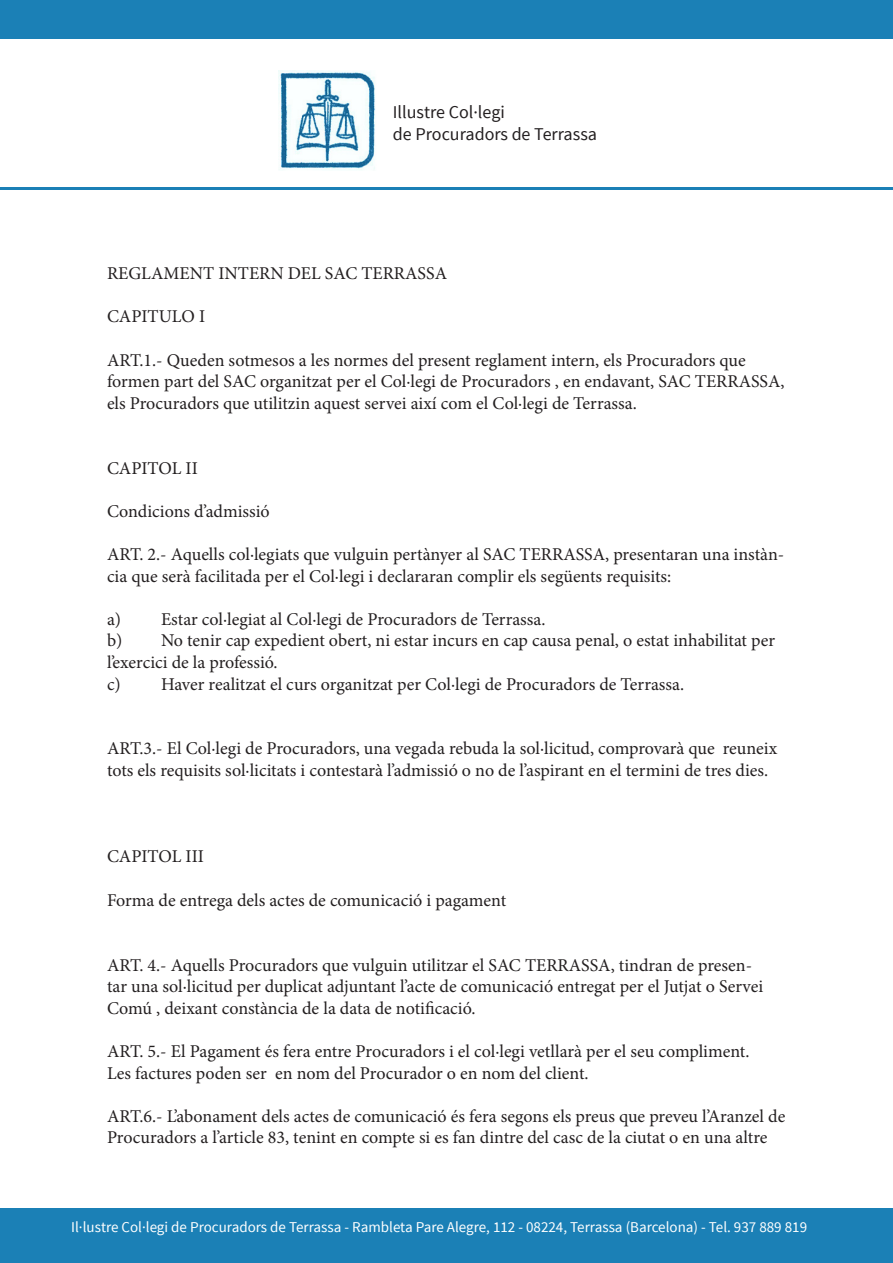
<style>
.page{position:relative;width:893px;height:1263px;background:#fff}
.page>*{position:absolute;margin:0;border:0;box-sizing:border-box;transform-origin:0 0}
.t1{font:18px/21.6px "Minion Pro";color:#231f20}
.t2{font:18px/21.6px "Source Sans Pro";color:#231f20}
.t3{font:15px "Source Sans Pro";color:#fff}
</style>
<div class="page">
<hr style="left:0;top:187px;width:893px;height:2px;background:#1b80b6">
<div style="left:0;top:0;width:893px;height:38px;background:#1b80b6"></div>
<div style="left:0;top:1209px;width:893px;height:54px;background:#1b80b6"></div>
<img style="left:278px;top:71px;width:97px;height:99px">
<p class="t2" style="left:393px;top:102px;width:206px">Illustre Col·legi<br>de Procuradors de Terrassa</p>
<p class="t1" style="left:107px;top:263px;width:342px">REGLAMENT INTERN DEL SAC TERRASSA</p>
<p class="t1" style="left:107px;top:306px;width:100px">CAPITULO I</p>
<p class="t1" style="left:107px;top:349px;width:679px">ART.1.- Queden sotmesos a les normes del present reglament intern, els Procuradors que formen part del SAC organitzat per el Col·legi de Procuradors , en endavant, SAC TERRASSA, els Procuradors que utilitzin aquest servei així com el Col·legi de Terrassa.</p>
<p class="t1" style="left:107px;top:457px;width:92px">CAPITOL II</p>
<p class="t1" style="left:107px;top:500px;width:164px">Condicions d’admissió</p>
<p class="t1" style="left:107px;top:544px;width:679px">ART. 2.- Aquells col·legiats que vulguin pertànyer al SAC TERRASSA, presentaran una instàn&shy;cia que serà facilitada per el Col·legi i declararan complir els següents requisits:</p>
<p class="t1" style="left:107px;top:608px;width:440px">a) Estar col·legiat al Col·legi de Procuradors de Terrassa.</p>
<p class="t1" style="left:107px;top:630px;width:670px">b) No tenir cap expedient obert, ni estar incurs en cap causa penal, o estat inhabilitat per l’exercici de la professió.</p>
<p class="t1" style="left:107px;top:673px;width:579px">c) Haver realitzat el curs organitzat per Col·legi de Procuradors de Terrassa.</p>
<p class="t1" style="left:107px;top:738px;width:672px">ART.3.- El Col·legi de Procuradors, una vegada rebuda la sol·licitud, comprovarà que reuneix tots els requisits sol·licitats i contestarà l’admissió o no de l’aspirant en el termini de tres dies.</p>
<p class="t1" style="left:107px;top:846px;width:99px">CAPITOL III</p>
<p class="t1" style="left:107px;top:889px;width:401px">Forma de entrega dels actes de comunicació i pagament</p>
<p class="t1" style="left:107px;top:954px;width:658px">ART. 4.- Aquells Procuradors que vulguin utilitzar el SAC TERRASSA, tindran de presen&shy;tar una sol·licitud per duplicat adjuntant l’acte de comunicació entregat per el Jutjat o Servei<br>Comú , deixant constància de la data de notificació.</p>
<p class="t1" style="left:107px;top:1040px;width:644px">ART. 5.- El Pagament és fera entre Procuradors i el col·legi vetllarà per el seu compliment.</p>
<p class="t1" style="left:107px;top:1062px;width:483px">Les factures poden ser en nom del Procurador o en nom del client.</p>
<p class="t1" style="left:107px;top:1105px;width:680px">ART.6.- L’abonament dels actes de comunicació és fera segons els preus que preveu l’Aranzel de<br>Procuradors a l’article 83, tenint en compte si es fan dintre del casc de la ciutat o en una altre</p>
<p class="t3" style="left:71px;top:1217px;width:737px">Il·lustre Col·legi de Procuradors de Terrassa - Rambleta Pare Alegre, 112 - 08224, Terrassa (Barcelona) - Tel. 937 889 819</p>
</div>
